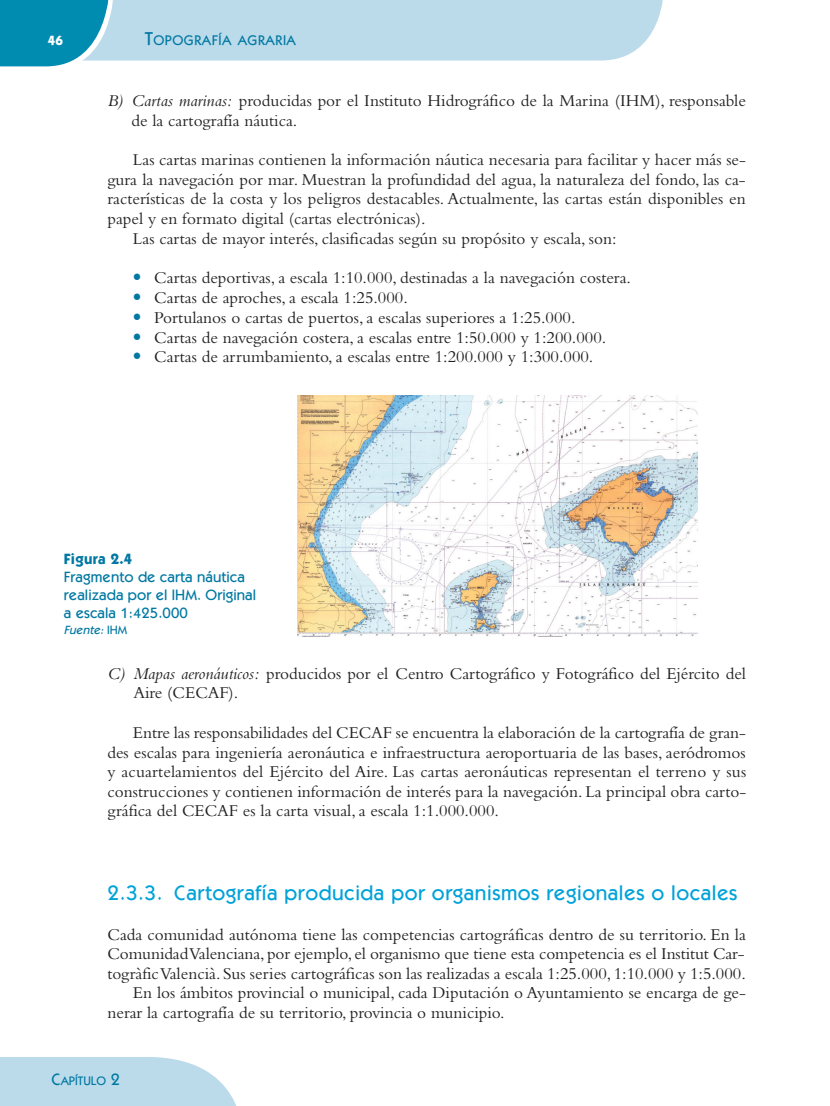
<style>
.page{position:relative;width:830px;height:1106px;background:#fff}
.page>*{position:absolute;margin:0;border:0;box-sizing:border-box;transform-origin:0 0}
.t1{font:500 21px "ITC Kabel Std";letter-spacing:.025em;color:#00a2d9}
.t2{font:17.25px/19.5px "Bembo";color:#222122}
.t3{font:500 15px/18px "ITC Kabel Std";letter-spacing:.005em;color:#0078a2}
.t4{font:700 15px "ITC Kabel Std";letter-spacing:.025em;color:#0078a2}
.t5{font:500 14.1px "ITC Kabel Std";letter-spacing:.035em;color:#0078a2}
.t6{font:700 13.5px "ITC Kabel Std";color:#fff}
.t7{font:500 12.3px "ITC Kabel Std";color:#0078a2}
.t8{font:italic 500 12px "ITC Kabel Std";color:#0078a2}
.s1{font-size:18.75px}
.s2{font-style:italic}
.s3{font-family:"Optima";font-weight:900;color:#0078a2}
.s4{font-style:normal}
.s5{font-size:16.5px}
</style>
<div class="page">
<div style="left:114px;top:0;width:549px;height:61px;background:#bbdbea"></div>
<svg style="left:0;top:0;width:114px;height:67px;background:#289cbd"></svg>
<svg style="left:0;top:1057px;width:237px;height:49px;background:#c1deec"></svg>
<img style="left:298px;top:395px;width:398px;height:242px">
<p class="t6" style="left:48px;top:35px;width:17px">46</p>
<p class="t5" style="left:145px;top:35px;width:153px"><span class="s1">T</span>OPOGRAFÍA AGRARIA</p>
<p class="t2" style="left:131px;top:93px;width:615px;text-indent:-24px"><span class="s2">B) Cartas marinas:</span> producidas por el Instituto Hidrográfico de la Marina (IHM), responsable de la cartografía náutica.</p>
<p class="t2" style="left:133px;top:152px;width:614px">Las cartas marinas contienen la información náutica necesaria para facilitar y hacer más se-</p>
<p class="t2" style="left:107px;top:171px;width:639px">gura la navegación por mar. Muestran la profundidad del agua, la naturaleza del fondo, las ca-</p>
<p class="t2" style="left:107px;top:191px;width:639px">racterísticas de la costa y los peligros destacables. Actualmente, las cartas están disponibles en</p>
<p class="t2" style="left:107px;top:210px;width:319px">papel y en formato digital (cartas electrónicas).</p>
<p class="t2" style="left:133px;top:230px;width:485px">Las cartas de mayor interés, clasificadas según su propósito y escala, son:</p>
<p class="t2" style="left:133px;top:270px;width:499px"><span class="s3">•</span> Cartas deportivas, a escala 1:10.000, destinadas a la navegación costera.</p>
<p class="t2" style="left:133px;top:289px;width:276px"><span class="s3">•</span> Cartas de aproches, a escala 1:25.000.</p>
<p class="t2" style="left:133px;top:309px;width:444px"><span class="s3">•</span> Portulanos o cartas de puertos, a escalas superiores a 1:25.000.</p>
<p class="t2" style="left:133px;top:329px;width:474px"><span class="s3">•</span> Cartas de navegación costera, a escalas entre 1:50.000 y 1:200.000.</p>
<p class="t2" style="left:133px;top:349px;width:461px"><span class="s3">•</span> Cartas de arrumbamiento, a escalas entre 1:200.000 y 1:300.000.</p>
<p class="t4" style="left:64px;top:553px;width:70px">Figura 2.4</p>
<p class="t3" style="left:64px;top:569px;width:194px">Fragmento de carta náutica realizada por el IHM. Original a escala 1:425.000</p>
<p class="t8" style="left:64px;top:625px;width:65px">Fuente: <span class="s4">IHM</span></p>
<p class="t2" style="left:133px;top:665px;width:614px;text-indent:-26px"><span class="s2">C) Mapas aeronáuticos:</span> producidos por el Centro Cartográfico y Fotográfico del Ejército del<br>Aire (CECAF).</p>
<p class="t2" style="left:107px;top:724px;width:640px;text-align:justify;text-indent:26px">Entre las responsabilidades del CECAF se encuentra la elaboración de la cartografía de gran&shy;des escalas para ingeniería aeronáutica e infraestructura aeroportuaria de las bases, aeródromos y acuartelamientos del Ejército del Aire. Las cartas aeronáuticas representan el terreno y sus construcciones y contienen información de interés para la navegación. La principal obra carto&shy;gráfica del CECAF es la carta visual, a escala 1:1.000.000.</p>
<p class="t1" style="left:107px;top:885px;width:631px">2.3.3. Cartografía producida por organismos regionales o locales</p>
<p class="t2" style="left:107px;top:926px;width:639px">Cada comunidad autónoma tiene las competencias cartográficas dentro de su territorio. En la</p>
<p class="t2" style="left:107px;top:945px;width:638px">Comunidad Valenciana, por ejemplo, el organismo que tiene esta competencia es el Institut Car-</p>
<p class="t2" style="left:107px;top:965px;width:639px">togràfic Valencià. Sus series cartográficas son las realizadas a escala 1:25.000, 1:10.000 y 1:5.000.</p>
<p class="t2" style="left:133px;top:985px;width:614px">En los ámbitos provincial o municipal, cada Diputación o Ayuntamiento se encarga de ge-</p>
<p class="t2" style="left:107px;top:1004px;width:398px">nerar la cartografía de su territorio, provincia o municipio.</p>
<p class="t7" style="left:51px;top:1076px;width:70px"><span class="s5">C</span>APÍTULO <span class="s5">2</span></p>
</div>
